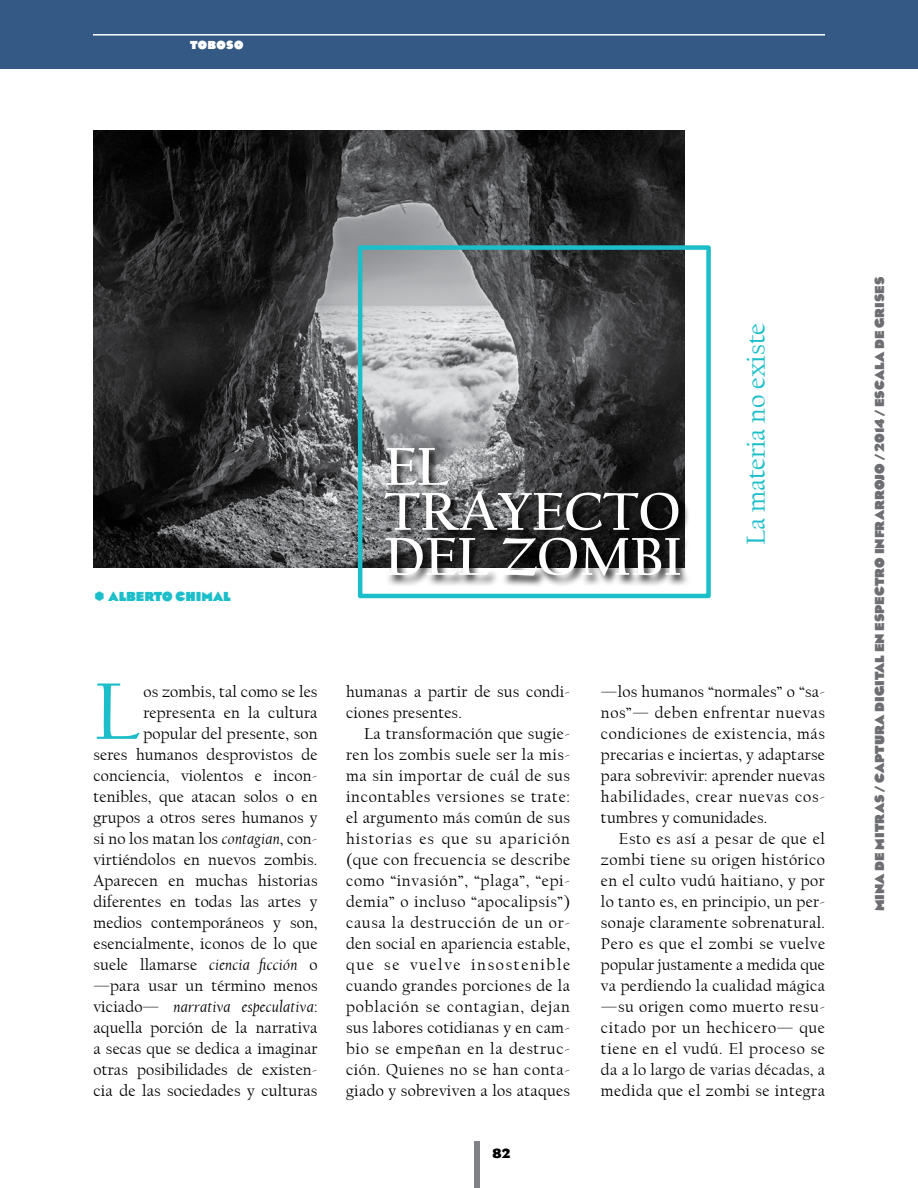
<style>
.page{position:relative;width:918px;height:1188px;background:#fff}
.page>*{position:absolute;margin:0;border:0;box-sizing:border-box;transform-origin:0 0}
.t1{font:83.4px "Californian FB";color:#1cbeca}
.t2{font:700 55.5px/45px "Californian FB";letter-spacing:-.005em;color:#fff}
.t3{font:27.3px "Californian FB";color:#1cbeca}
.t4{font:16.5px/21px "Californian FB";letter-spacing:.01em;color:#000;text-align:justify}
.t5{font:900 13.5px "Eagle";color:#6d6e71}
.t6{font:900 13.5px "Eagle";color:#1cbeca}
.t7{font:700 13.5px "Eagle";color:#000}
.t8{font:900 12px "Eagle";letter-spacing:.025em;color:#fff}
.s1{font-style:italic}
</style>
<div class="page">
<div style="left:0;top:0;width:918px;height:69px;background:#335984"></div>
<hr style="left:93px;top:34px;width:732px;height:2px;background:#fff">
<div style="left:474px;top:1142px;width:6px;height:46px;background:#808285"></div>
<img style="left:93px;top:131px;width:592px;height:436px">
<div style="left:358px;top:245px;width:353px;height:353px;border:4px solid #1cbeca"></div>
<div style="left:382px;top:445px;width:309px;height:142px;background:#000;opacity:.93"></div>
<p class="t8" style="left:190px;top:38px;width:55px">TOBOSO</p>
<p class="t6" style="left:109px;top:589px;width:124px">ALBERTO CHIMAL</p>
<h2 class="t2" style="left:384px;top:445px;width:300px">EL<br>TRAYECTO<br>DEL ZOMBI</h2>
<h3 class="t3" style="left:741px;top:545px;width:224px;rotate:-90deg">La materia no existe</h3>
<h1 class="t1" style="left:94px;top:665px;width:47px">L</h1>
<p class="t4" style="left:94px;top:681px;width:226px;text-align:right">os zombis, tal como se les representa en la cultura popular del presente, son<br>seres humanos desprovistos de conciencia, violentos e incon&shy;tenibles, que atacan solos o en grupos a otros seres humanos y si no los matan los <span class="s1">contagian</span>, con&shy;virtiéndolos en nuevos zombis.<br>Aparecen en muchas historias diferentes en todas las artes y medios contemporáneos y son, esencialmente, iconos de lo que suele llamarse <span class="s1">ciencia ficción</span> o —para usar un término menos viciado— <span class="s1">narrativa especulativa</span>: aquella porción de la narrativa a secas que se dedica a imaginar otras posibilidades de existen&shy;cia de las sociedades y culturas</p>
<p class="t4" style="left:346px;top:681px;width:226px">humanas a partir de sus condi&shy;ciones presentes.</p>
<p class="t4" style="left:346px;top:723px;width:226px;text-indent:18px">La transformación que sugie&shy;ren los zombis suele ser la mis&shy;ma sin importar de cuál de sus incontables versiones se trate: el argumento más común de sus historias es que su aparición (que con frecuencia se describe como “invasión”, “plaga”, “epi&shy;demia” o incluso “apocalipsis”) causa la destrucción de un or&shy;den social en apariencia estable, que se vuelve insostenible cuando grandes porciones de la población se contagian, dejan sus labores cotidianas y en cam&shy;bio se empeñan en la destruc&shy;ción. Quienes no se han conta&shy;giado y sobreviven a los ataques</p>
<p class="t7" style="left:492px;top:1146px;width:19px">82</p>
<p class="t4" style="left:601px;top:681px;width:226px">—los humanos “normales” o “sa&shy;nos”— deben enfrentar nuevas condiciones de existencia, más precarias e inciertas, y adaptarse para sobrevivir: aprender nuevas habilidades, crear nuevas cos&shy;tumbres y comunidades.</p>
<p class="t4" style="left:601px;top:828px;width:226px;text-indent:18px">Esto es así a pesar de que el zombi tiene su origen histórico en el culto vudú haitiano, y por lo tanto es, en principio, un per&shy;sonaje claramente sobrenatural.<br>Pero es que el zombi se vuelve popular justamente a medida que va perdiendo la cualidad mágica —su origen como muerto resu&shy;citado por un hechicero— que tiene en el vudú. El proceso se da a lo largo de varias décadas, a medida que el zombi se integra</p>
<p class="t5" style="left:872px;top:911px;width:636px;rotate:-90deg">MINA DE MITRAS / CAPTURA DIGITAL EN ESPECTRO INFRARROJO / 2014 / ESCALA DE GRISES</p>
</div>
